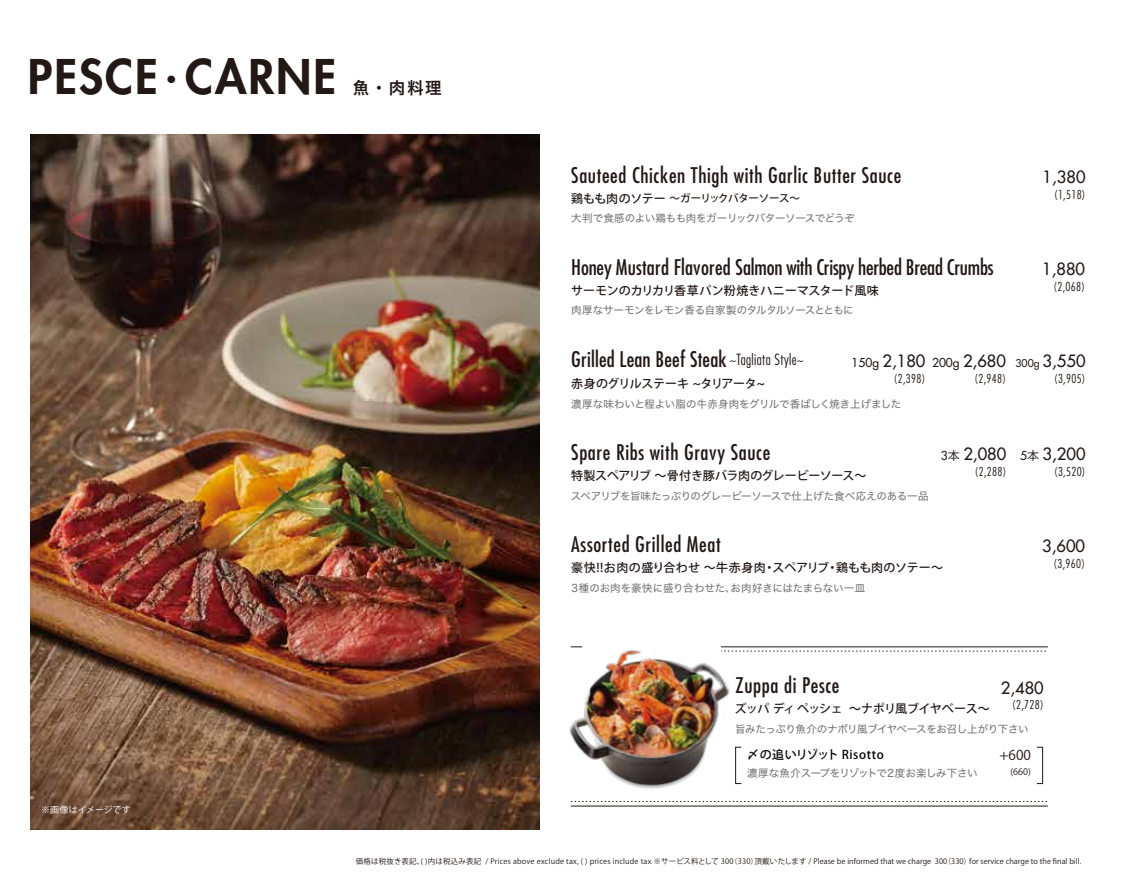
<style>
.page{position:relative;width:1136px;height:893px;background:#fff}
.page>*{position:absolute;margin:0;border:0;box-sizing:border-box;transform-origin:0 0}
.t1{font:800 46.5px "Futura Std";letter-spacing:.04em;color:#221815}
.t2{font:condensed 21px "Futura Std";letter-spacing:.03em;color:#221815}
.t3{font:condensed 21px "Futura Std";letter-spacing:-.01em;color:#221815}
.t4{font:condensed 21px "Futura Std";letter-spacing:.01em;color:#221815}
.t5{font:500 16.5px "Futura Std";color:#221815}
.t6{font:16.5px "Hiragino Sans W6";color:#221815}
.t7{font:13.5px "Koz Go Pr 6 N";color:#221815}
.t8{font:300 condensed 12px "Futura Std";letter-spacing:.025em;color:#221815}
.t9{font:500 12px "Koz Go Pr 6 N";letter-spacing:-.02em;color:#221815}
.t10{font:500 12px "Koz Go Pr 6 N";color:#221815}
.t11{font:500 12px "Koz Go Pr 6 N";letter-spacing:.01em;color:#221815}
.t12{font:500 12px "Koz Go Pr 6 N";letter-spacing:-.05em;color:#221815}
.t13{font:500 12px "Koz Go Pr 6 N";letter-spacing:.04em;color:#000}
.t14{font:10.5px "Hiragino Sans W4";letter-spacing:-.025em;color:#727171}
.t15{font:10.5px "Hiragino Sans W4";letter-spacing:-.045em;color:#727171}
.t16{font:10.5px "Hiragino Sans W4";letter-spacing:-.005em;color:#727171}
.t17{font:500 10.5px "Koz Go Pr 6 N";letter-spacing:-.04em;color:#221815}
.t18{font:9px "Koz Go Pr 6 N";letter-spacing:-.005em;color:#fff}
.t19{font:9px "Koz Go Pr 6 N";color:#221815}
.t20{font:7.5px "Koz Go Pr 6 N";letter-spacing:.005em;color:#221815}
.s1{font-family:"Koz Go Pr 6 N";font-weight:400}
.s2{font-size:12px}
.s3{font-weight:300;font-size:15px}
.s4{font-size:10.5px}
.s5{font-family:"Koz Go Pr 6 N";font-weight:400;font-size:12px}
</style>
<div class="page">
<hr style="left:571px;top:647px;width:476px;height:1px;background:#221815">
<img style="left:31px;top:134px;width:508px;height:696px">
<hr style="left:571px;top:806px;width:476px;height:1px;background:#221815">
<svg style="left:807px;top:651px;width:239px;height:1px"></svg>
<svg style="left:805px;top:801px;width:242px;height:1px"></svg>
<img style="left:524px;top:620px;width:281px;height:188px">
<h1 class="t1" style="left:28px;top:48px;width:309px">PESCE<span class="s1">･</span>CARNE</h1>
<h3 class="t6" style="left:353px;top:73px;width:91px">魚・肉料理</h3>
<h2 class="t2" style="left:571px;top:162px;width:331px">Sauteed Chicken Thigh with Garlic Butter Sauce</h2>
<h3 class="t17" style="left:571px;top:192px;width:230px"><span class="s2">鶏もも肉のソテー</span> ～ガーリックバターソース～</h3>
<h3 class="t15" style="left:571px;top:209px;width:285px">大判で食感のよい鶏もも肉をガーリックバターソースでどうぞ</h3>
<h2 class="t3" style="left:571px;top:254px;width:424px">Honey Mustard Flavored Salmon with Crispy herbed Bread Crumbs</h2>
<h3 class="t11" style="left:571px;top:284px;width:309px">サーモンのカリカリ香草パン粉焼きハニーマスタード風味</h3>
<h3 class="t15" style="left:571px;top:301px;width:284px">肉厚なサーモンをレモン香る自家製のタルタルソースとともに</h3>
<h3 class="t5" style="left:1042px;top:167px;width:44px">1,380</h3>
<h3 class="t8" style="left:1054px;top:187px;width:33px">(1,518)</h3>
<h3 class="t5" style="left:1042px;top:259px;width:44px">1,880</h3>
<h3 class="t8" style="left:1053px;top:279px;width:33px">(2,068)</h3>
<h2 class="t4" style="left:571px;top:346px;width:234px">Grilled Lean Beef Steak <span class="s3">~Tagliata Style~</span></h2>
<h3 class="t9" style="left:571px;top:377px;width:195px">赤身のグリルステーキ ~タリアータ~</h3>
<h3 class="t14" style="left:571px;top:394px;width:331px">濃厚な味わいと程よい脂の牛赤身肉をグリルで香ばしく焼き上げました</h3>
<h3 class="t5" style="left:851px;top:351px;width:156px"><span class="s2">150g</span> 2,180 <span class="s2">200g</span> 2,680</h3>
<h3 class="t8" style="left:894px;top:371px;width:33px">(2,398)</h3>
<h3 class="t8" style="left:974px;top:371px;width:33px">(2,948)</h3>
<h3 class="t5" style="left:1015px;top:351px;width:71px"><span class="s4">300g</span> 3,550</h3>
<h3 class="t8" style="left:1054px;top:371px;width:33px">(3,905)</h3>
<h2 class="t2" style="left:571px;top:439px;width:200px">Spare Ribs with Gravy Sauce</h2>
<h3 class="t9" style="left:571px;top:469px;width:297px">特製スペアリブ ～骨付き豚バラ肉のグレービーソース～</h3>
<h3 class="t14" style="left:571px;top:486px;width:359px">スペアリブを旨味たっぷりのグレービーソースで仕上げた食べ応えのある一品</h3>
<h3 class="t5" style="left:941px;top:444px;width:67px"><span class="s2">3</span><span class="s5">本</span> 2,080</h3>
<h3 class="t8" style="left:974px;top:464px;width:33px">(2,288)</h3>
<h2 class="t2" style="left:571px;top:531px;width:151px">Assorted Grilled Meat</h2>
<h3 class="t10" style="left:571px;top:561px;width:373px">豪快!!お肉の盛り合わせ ～牛赤身肉・スペアリブ・鶏もも肉のソテー～</h3>
<h3 class="t16" style="left:571px;top:578px;width:295px">3種のお肉を豪快に盛り合わせた、お肉好きにはたまらない一皿</h3>
<h3 class="t5" style="left:1020px;top:444px;width:67px"><span class="s2">5</span><span class="s5">本</span> 3,200</h3>
<h3 class="t8" style="left:1054px;top:464px;width:33px">(3,520)</h3>
<h3 class="t5" style="left:1042px;top:536px;width:44px">3,600</h3>
<h3 class="t8" style="left:1053px;top:556px;width:33px">(3,960)</h3>
<p class="t18" style="left:41px;top:804px;width:91px">※画像はイメージです</p>
<h2 class="t2" style="left:735px;top:673px;width:105px">Zuppa di Pesce</h2>
<h3 class="t12" style="left:735px;top:702px;width:256px">ズッパ ディ ペッシェ～ナポリ風ブイヤベース～</h3>
<h3 class="t14" style="left:735px;top:720px;width:295px">旨みたっぷり魚介のナポリ風ブイヤベースをお召し上がり下さい</h3>
<h3 class="t5" style="left:1000px;top:677px;width:44px">2,480</h3>
<h3 class="t8" style="left:1012px;top:698px;width:33px">(2,728)</h3>
<h3 class="t13" style="left:747px;top:748px;width:138px">〆の追いリゾット Risotto</h3>
<h3 class="t14" style="left:747px;top:763px;width:232px">濃厚な魚介スープをリゾットで2度お楽しみ下さい</h3>
<h3 class="t7" style="left:999px;top:747px;width:33px">+600</h3>
<p class="t19" style="left:1010px;top:766px;width:22px">(660)</p>
<p class="t20" style="left:356px;top:857px;width:727px">価格は税抜き表記、( )内は税込み表記 / Prices above exclude tax, ( ) prices include tax ※サービス料として 300（330）頂戴いたします / Please be informed that we charge 300（330）for service charge to the final bill.</p>
</div>
